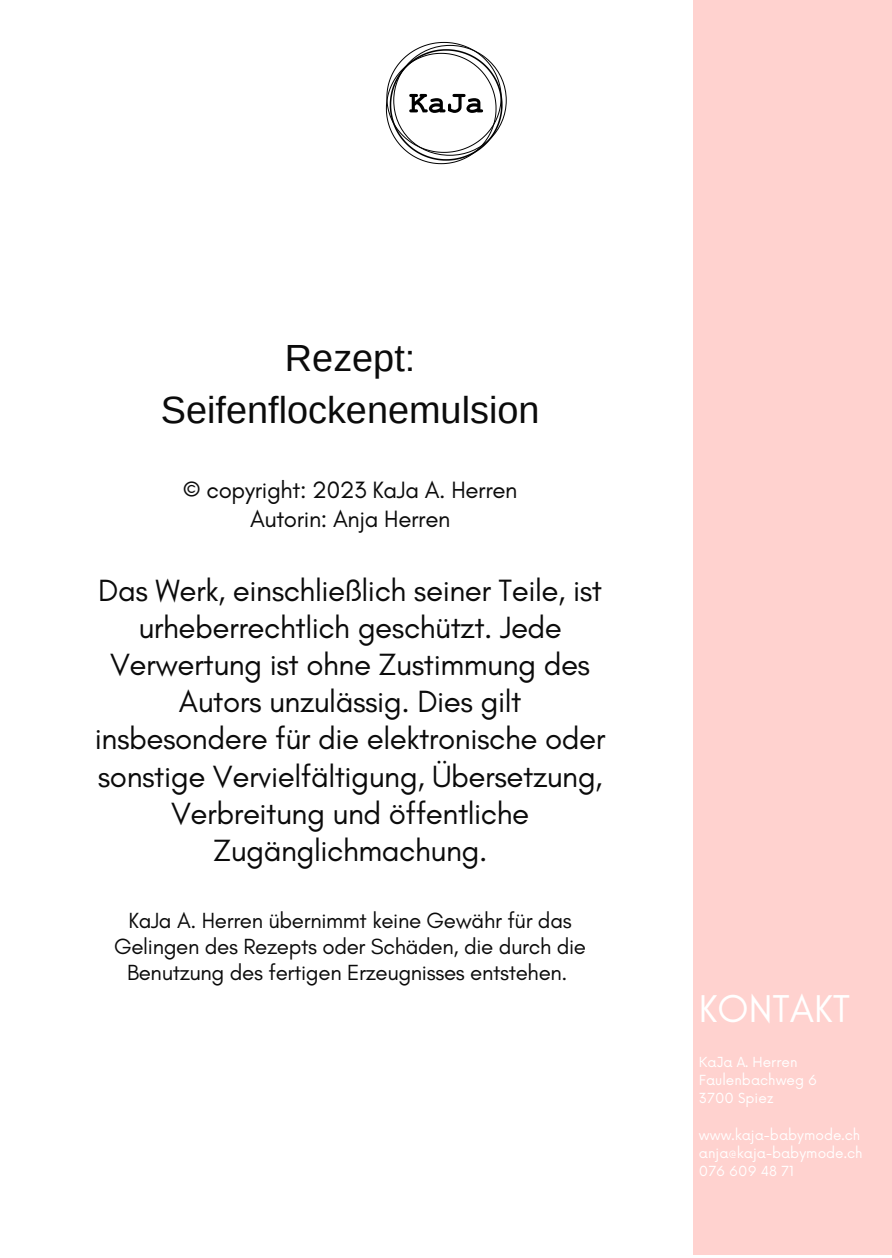
<style>
.page{position:relative;width:892px;height:1258px;background:#fff}
.page>*{position:absolute;margin:0;border:0;box-sizing:border-box;transform-origin:0 0}
.t1{font:39.6px "Glacial Indifference";color:#fff}
.t2{font:37.8px/52.2px "Arimo";color:#0b0b0b;text-align:center}
.t3{font:31.2px/37.2px "Glacial Indifference";letter-spacing:-.015em;color:#0b0b0b;text-align:center}
.t4{font:24px/28.5px "Glacial Indifference";letter-spacing:-.015em;color:#0b0b0b;text-align:center}
.t5{font:22.2px/26.1px "Glacial Indifference";letter-spacing:-.015em;color:#0b0b0b;text-align:center}
.t6{font:13.5px/18px "Now";color:#fff}
</style>
<div class="page">
<div style="left:693px;top:0;width:198px;height:1255px;background:#ffd2cf"></div>
<svg style="left:385px;top:41px;width:122px;height:124px"></svg>
<p class="t2" style="left:161px;top:331px;width:380px">Rezept:<br>Seifenflockenemulsion</p>
<p class="t4" style="left:183px;top:475px;width:336px">© copyright: 2023 KaJa A. Herren<br>Autorin: Anja Herren</p>
<p class="t3" style="left:95px;top:571px;width:512px">Das Werk, einschließlich seiner Teile, ist urheberrechtlich geschützt. Jede Verwertung ist ohne Zustimmung des Autors unzulässig. Dies gilt insbesondere für die elektronische oder sonstige Vervielfältigung, Übersetzung, Verbreitung und öffentliche Zugänglichmachung.</p>
<p class="t5" style="left:114px;top:907px;width:473px">KaJa A. Herren übernimmt keine Gewähr für das<br>Gelingen des Rezepts oder Schäden, die durch die<br>Benutzung des fertigen Erzeugnisses entstehen.</p>
<p class="t1" style="left:698px;top:984px;width:153px">KONTAKT</p>
<p class="t6" style="left:698px;top:1054px;width:120px">KaJa A. Herren<br>Faulenbachweg 6<br>3700 Spiez</p>
<p class="t6" style="left:698px;top:1126px;width:165px">www.kaja-babymode.ch anja@kaja-babymode.ch<br>076 609 48 71</p>
</div>
